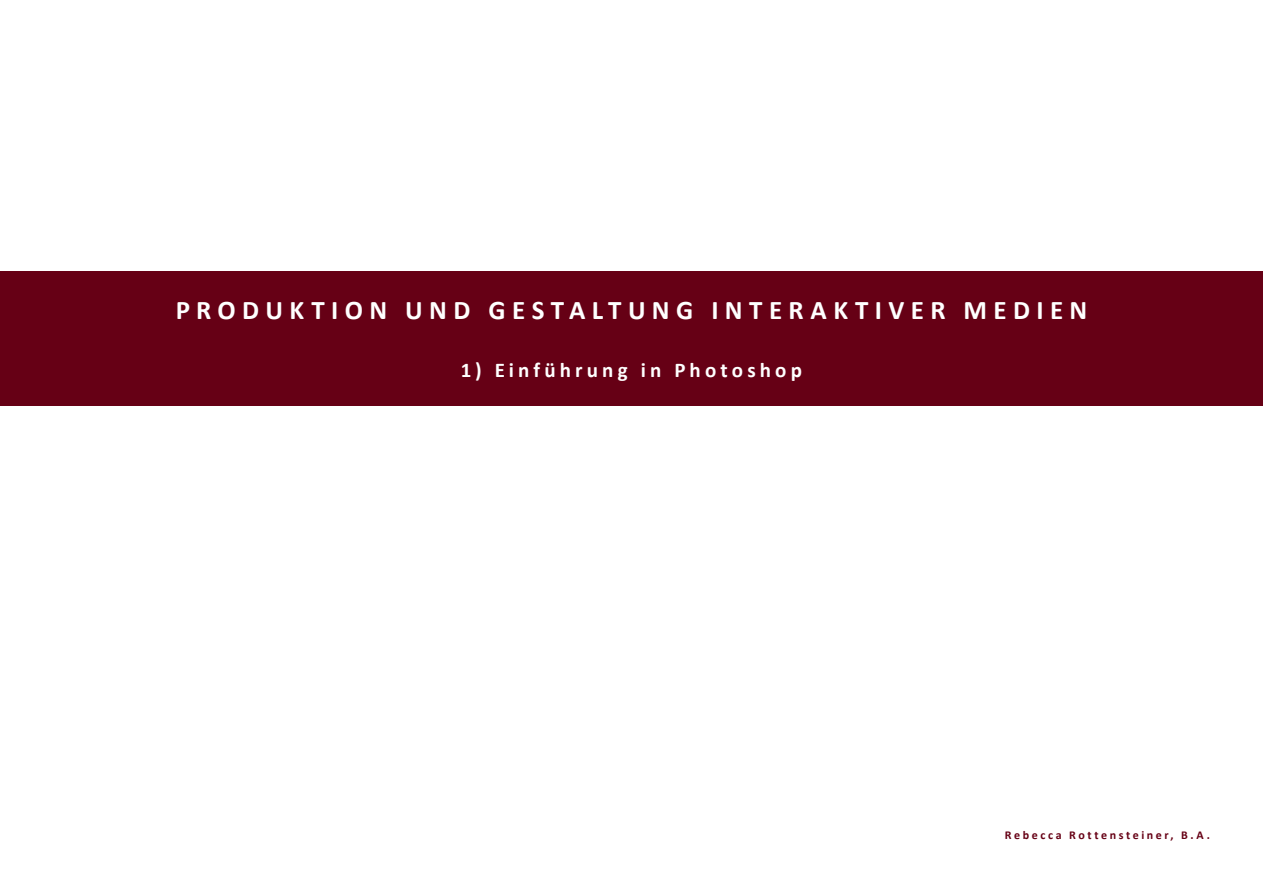
<style>
.page{position:relative;width:1263px;height:893px;background:#fff}
.page>*{position:absolute;margin:0;border:0;box-sizing:border-box;transform-origin:0 0}
.t1{font:700 27px "Calibri";letter-spacing:.235em;color:#fff}
.t2{font:700 21px "Calibri";letter-spacing:.195em;color:#fff}
.t3{font:700 12px "Calibri";letter-spacing:.215em;color:#660015}
</style>
<div class="page">
<div style="left:0;top:271px;width:1263px;height:134px;background:#660015"></div>
<p class="t1" style="left:176px;top:293px;width:913px">PRODUKTION UND GESTALTUNG INTERAKTIVER MEDIEN</p>
<p class="t2" style="left:461px;top:357px;width:343px">1) Einführung in Photoshop</p>
<p class="t3" style="left:1005px;top:827px;width:206px">Rebecca Rottensteiner, B.A.</p>
</div>
